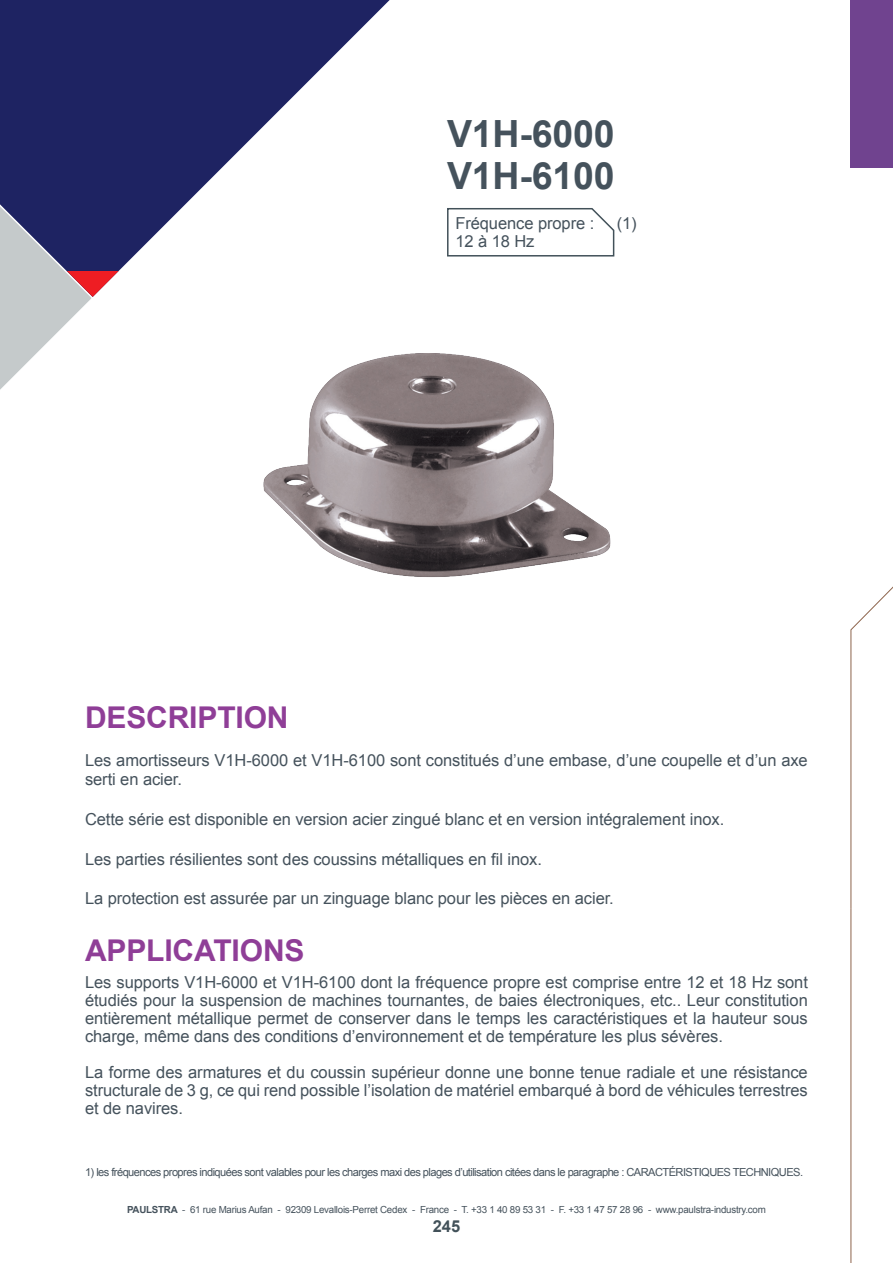
<style>
.page{position:relative;width:893px;height:1263px;background:#fff}
.page>*{position:absolute;margin:0;border:0;box-sizing:border-box;transform-origin:0 0}
.t1{font:700 37.5px/42px "Arial";letter-spacing:-.005em;color:#45525c}
.t2{font:700 30px "Arial";letter-spacing:-.005em;color:#8f3e97}
.t3{font:16.5px/18px "Arial";letter-spacing:-.005em;color:#45525c;text-align:justify}
.t4{font:700 16.5px "Arial";color:#425159}
.t5{font:11.1px "Arial";letter-spacing:-.05em;color:#45525c}
.t6{font:9.75px "Arial";letter-spacing:-.025em;color:#45525c}
.s1{font-weight:700}
</style>
<div class="page">
<svg style="left:850px;top:586px;width:43px;height:323px"></svg>
<hr style="left:850px;top:908px;width:1px;height:355px;background:#8d644c">
<div style="left:850px;top:0;width:43px;height:168px;background:#70438f"></div>
<svg style="left:447px;top:208px;width:168px;height:49px"></svg>
<img style="left:263px;top:353px;width:348px;height:224px">
<svg style="left:0;top:0;width:390px;height:390px"></svg>
<div style="left:0;top:31px;width:95px;height:174px;background:#1e2362"></div>
<svg style="left:0;top:205px;width:119px;height:185px"></svg>
<h1 class="t1" style="left:447px;top:114px;width:169px">V1H-6000<br>V1H-6100</h1>
<p class="t3" style="left:455px;top:214px;width:140px">Fréquence propre :</p>
<p class="t3" style="left:617px;top:214px;width:21px">(1)</p>
<p class="t3" style="left:455px;top:232px;width:81px">12 à 18 Hz</p>
<h2 class="t2" style="left:85px;top:697px;width:205px">DESCRIPTION</h2>
<p class="t3" style="left:85px;top:750px;width:724px;line-height:19.8px">Les amortisseurs V1H-6000 et V1H-6100 sont constitués d’une embase, d’une coupelle et d’un axe serti en acier.</p>
<p class="t3" style="left:85px;top:810px;width:641px">Cette série est disponible en version acier zingué blanc et en version intégralement inox.</p>
<p class="t3" style="left:85px;top:850px;width:458px">Les parties résilientes sont des coussins métalliques en fil inox.</p>
<p class="t3" style="left:85px;top:889px;width:530px">La protection est assurée par un zinguage blanc pour les pièces en acier.</p>
<h2 class="t2" style="left:85px;top:931px;width:221px">APPLICATIONS</h2>
<p class="t3" style="left:85px;top:973px;width:724px">Les supports V1H-6000 et V1H-6100 dont la fréquence propre est comprise entre 12 et 18 Hz sont étudiés pour la suspension de machines tournantes, de baies électroniques, etc.. Leur constitution entièrement métallique permet de conserver dans le temps les caractéristiques et la hauteur sous charge, même dans des conditions d’environnement et de température les plus sévères.</p>
<p class="t3" style="left:85px;top:1063px;width:724px">La forme des armatures et du coussin supérieur donne une bonne tenue radiale et une résistance structurale de 3 g, ce qui rend possible l’isolation de matériel embarqué à bord de véhicules terrestres et de navires.</p>
<p class="t5" style="left:85px;top:1165px;width:720px">1) les fréquences propres indiquées sont valables pour les charges maxi des plages d’utilisation citées dans le paragraphe : CARACTÉRISTIQUES TECHNIQUES.</p>
<p class="t6" style="left:127px;top:1203px;width:640px"><span class="s1">PAULSTRA</span> - 61 rue Marius Aufan - 92309 Levallois-Perret Cedex - France - T. +33 1 40 89 53 31 - F. +33 1 47 57 28 96 - www.paulstra-industry.com</p>
<p class="t4" style="left:433px;top:1215px;width:29px">245</p>
</div>
